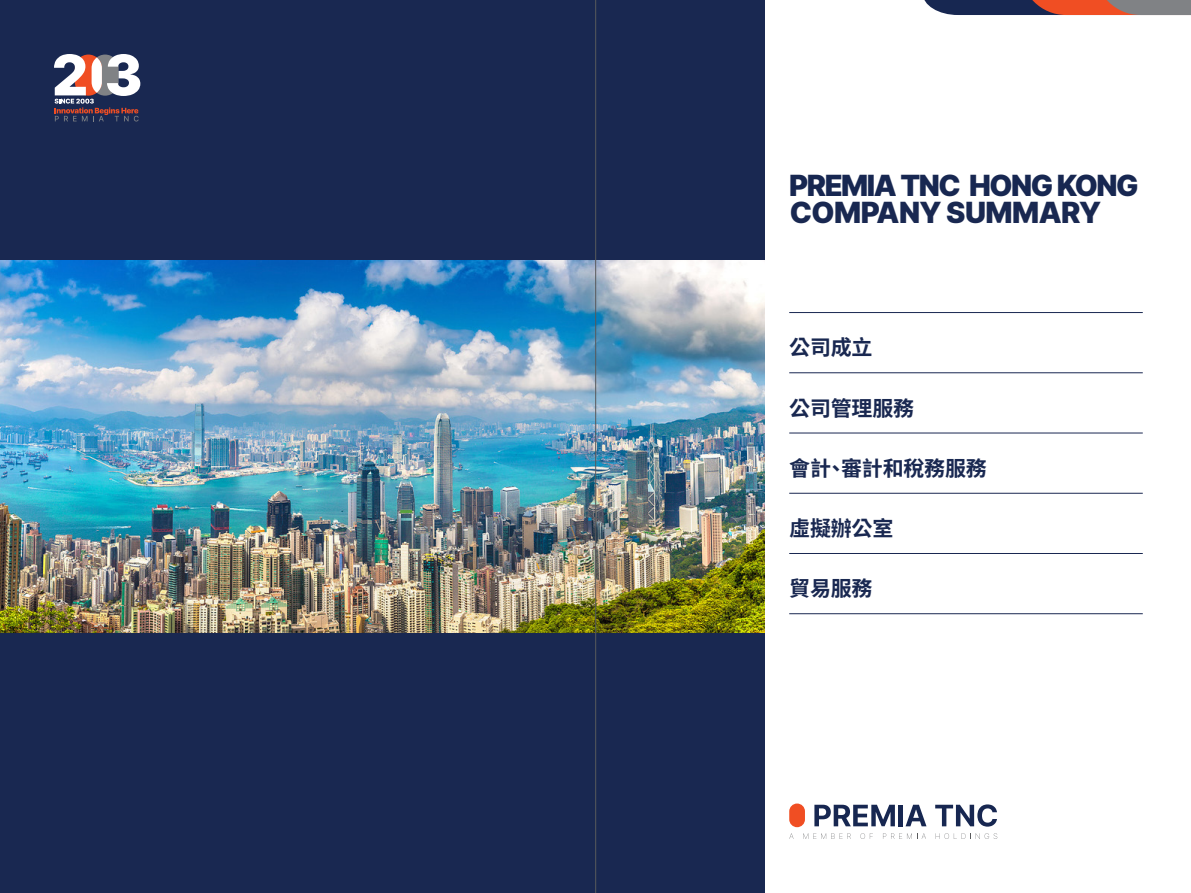
<style>
.page{position:relative;width:1191px;height:893px;background:#fff}
.page>*{position:absolute;margin:0;border:0;box-sizing:border-box;transform-origin:0 0}
.t1{font:900 30px "Pretendard";letter-spacing:-.05em;color:#172751}
.t2{font:900 30px "Pretendard";letter-spacing:-.02em;color:#192851}
.t3{font:700 21px "Source Han Sans TW";letter-spacing:-.01em;color:#192851}
</style>
<div class="page">
<div style="left:0;top:0;width:766px;height:893px;background:#192851"></div>
<img style="left:0;top:260px;width:766px;height:372px">
<svg style="left:789px;top:833px;width:4px;height:6px"></svg>
<svg style="left:803px;top:833px;width:48px;height:6px"></svg>
<svg style="left:860px;top:833px;width:13px;height:6px"></svg>
<svg style="left:883px;top:833px;width:43px;height:6px"></svg>
<svg style="left:935px;top:833px;width:62px;height:6px"></svg>
<div style="left:789px;top:803px;width:16px;height:24px;background:#f04e23;border-radius:8px"></div>
<svg style="left:814px;top:805px;width:81px;height:21px"></svg>
<div style="left:898px;top:805px;width:5px;height:21px;background:#172751"></div>
<svg style="left:905px;top:805px;width:21px;height:21px"></svg>
<svg style="left:935px;top:804px;width:62px;height:23px"></svg>
<svg style="left:54px;top:54px;width:712px;height:71px"></svg>
<hr style="left:789px;top:312px;width:353px;height:1px;background:#192751">
<hr style="left:789px;top:372px;width:353px;height:1px;background:#192751">
<hr style="left:789px;top:493px;width:353px;height:1px;background:#192751">
<hr style="left:789px;top:553px;width:353px;height:1px;background:#192751">
<hr style="left:789px;top:613px;width:353px;height:1px;background:#192751">
<hr style="left:789px;top:433px;width:353px;height:1px;background:#192751">
<svg style="left:924px;top:0;width:267px;height:15px;background:#785258"></svg>
<hr style="left:595px;top:0;width:1px;height:893px;background:#58595b">
<h1 class="t1" style="left:789px;top:163px;width:351px">PREMIA TNC HONG KONG</h1>
<h1 class="t2" style="left:789px;top:190px;width:313px">COMPANY SUMMARY</h1>
<p class="t3" style="left:789px;top:336px;width:85px">公司成立</p>
<p class="t3" style="left:789px;top:396px;width:126px">公司管理服務</p>
<p class="t3" style="left:789px;top:456px;width:199px">會計、審計和稅務服務</p>
<p class="t3" style="left:789px;top:516px;width:106px">虛擬辦公室</p>
<p class="t3" style="left:789px;top:576px;width:85px">貿易服務</p>
</div>
